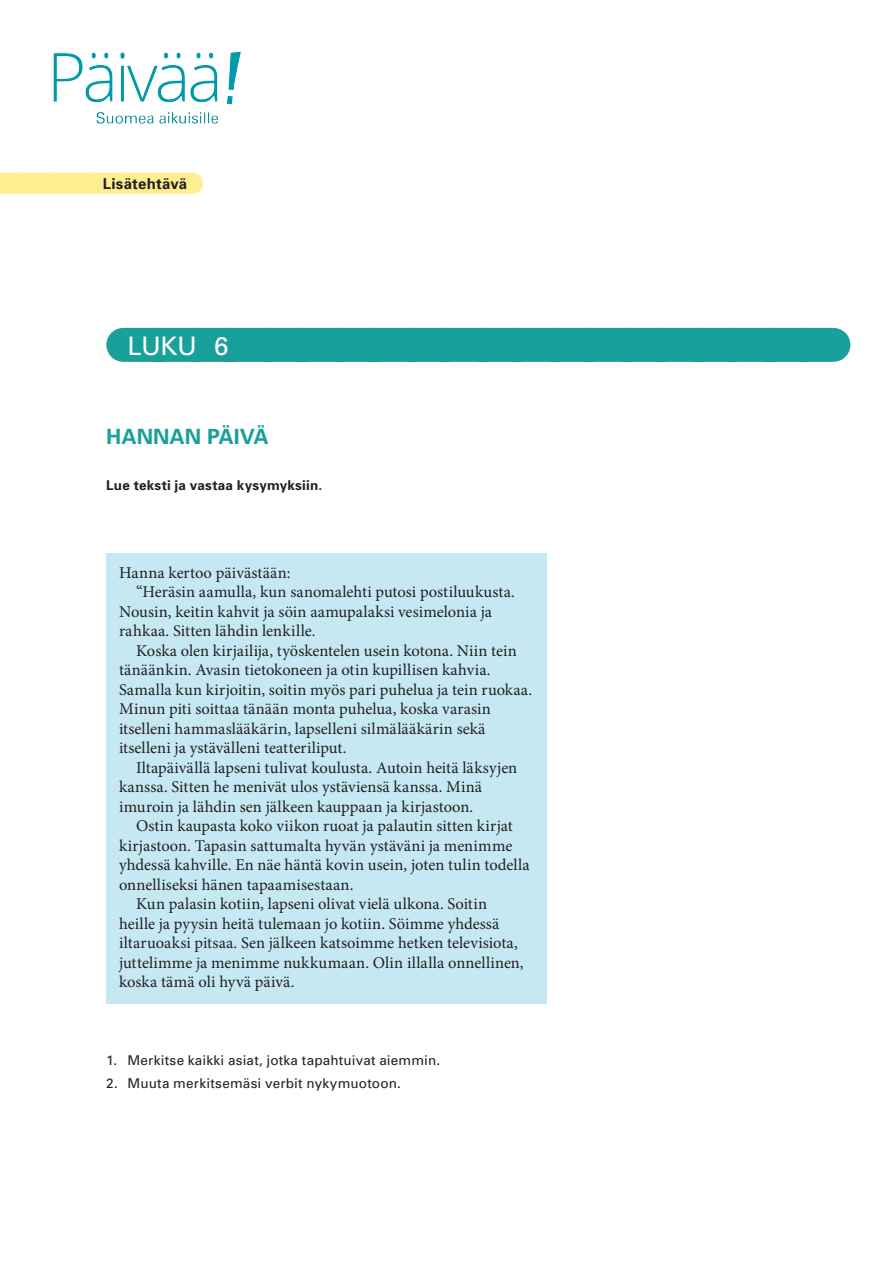
<style>
.page{position:relative;width:893px;height:1263px;background:#fff}
.page>*{position:absolute;margin:0;border:0;box-sizing:border-box;transform-origin:0 0}
.osa-otsikko_vasen{font:25.5px "Univers";color:#fff}
._1_ots{font:700 21px "Univers";color:#1aa09a}
.loota_leipis_2{font:16.5px/19.5px "Minion Pro";letter-spacing:.005em;color:#231f20}
.loota_leipis{font:16.5px "Minion Pro";letter-spacing:.005em;color:#231f20}
.t1{font:700 15px "Univers";letter-spacing:.015em;color:#231f20}
.t2{font:13.5px "Univers";letter-spacing:.015em;color:#231f20}
.Tehtävänanto___2_ots{font:700 13.5px "Univers";letter-spacing:.015em;color:#231f20}
</style>
<div class="page">
<img style="left:53px;top:51px;width:188px;height:73px">
<div style="left:0;top:173px;width:192px;height:21px;background:#ffee91"></div>
<div style="left:123px;top:328px;width:710px;height:34px;background:#1aa09a"></div>
<div style="left:106px;top:553px;width:441px;height:450px;background:#c5e8f2"></div>
<p class="t1" style="left:103px;top:175px;width:86px">Lisätehtävä</p>
<p class="osa-otsikko_vasen" style="left:128px;top:331px;width:102px">LUKU 6</p>
<p class="_1_ots" style="left:106px;top:424px;width:164px">HANNAN PÄIVÄ</p>
<p class="Tehtävänanto___2_ots" style="left:106px;top:477px;width:218px">Lue teksti ja vastaa kysymyksiin.</p>
<p class="loota_leipis" style="left:119px;top:561px;width:173px">Hanna kertoo päivästään:</p>
<p class="loota_leipis_2" style="left:119px;top:582px;width:397px;text-indent:17px">“Heräsin aamulla, kun sanomalehti putosi postiluukusta.<br>Nousin, keitin kahvit ja söin aamupalaksi vesimelonia ja rahkaa. Sitten lähdin lenkille.</p>
<p class="loota_leipis_2" style="left:119px;top:641px;width:415px;text-indent:17px">Koska olen kirjailija, työskentelen usein kotona. Niin tein tänäänkin. Avasin tietokoneen ja otin kupillisen kahvia.<br>Samalla kun kirjoitin, soitin myös pari puhelua ja tein ruokaa.<br>Minun piti soittaa tänään monta puhelua, koska varasin itselleni hammaslääkärin, lapselleni silmälääkärin sekä itselleni ja ystävälleni teatteriliput.</p>
<p class="loota_leipis_2" style="left:119px;top:758px;width:400px;text-indent:17px">Iltapäivällä lapseni tulivat koulusta. Autoin heitä läksyjen kanssa. Sitten he menivät ulos ystäviensä kanssa. Minä imuroin ja lähdin sen jälkeen kauppaan ja kirjastoon.</p>
<p class="loota_leipis_2" style="left:119px;top:816px;width:412px;text-indent:17px">Ostin kaupasta koko viikon ruoat ja palautin sitten kirjat kirjastoon. Tapasin sattumalta hyvän ystäväni ja menimme yhdessä kahville. En näe häntä kovin usein, joten tulin todella onnelliseksi hänen tapaamisestaan.</p>
<p class="loota_leipis_2" style="left:119px;top:894px;width:406px;text-indent:17px">Kun palasin kotiin, lapseni olivat vielä ulkona. Soitin heille ja pyysin heitä tulemaan jo kotiin. Söimme yhdessä iltaruoaksi pitsaa. Sen jälkeen katsoimme hetken televisiota, juttelimme ja menimme nukkumaan. Olin illalla onnellinen, koska tämä oli hyvä päivä.</p>
<p class="t2" style="left:106px;top:1052px;width:335px">1. Merkitse kaikki asiat, jotka tapahtuivat aiemmin.</p>
<p class="t2" style="left:106px;top:1075px;width:296px">2. Muuta merkitsemäsi verbit nykymuotoon.</p>
</div>
